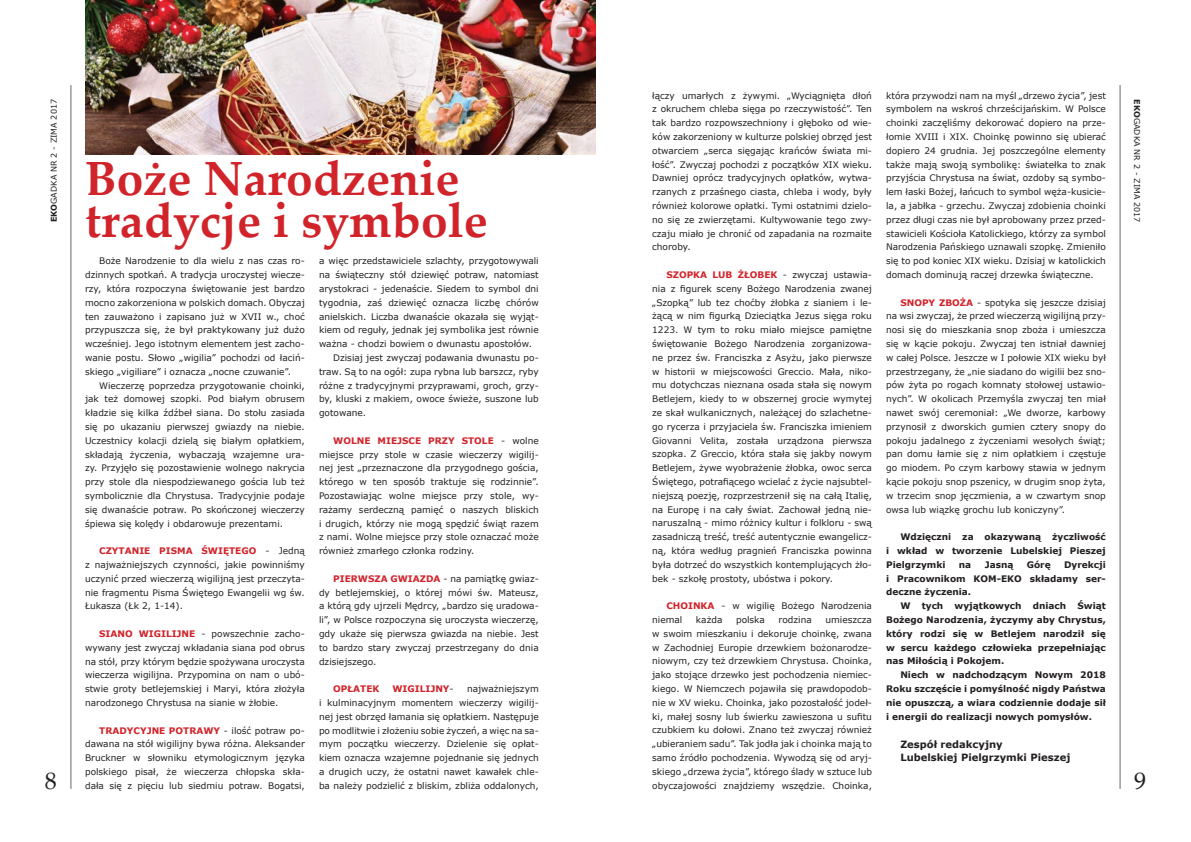
<style>
.page{position:relative;width:1191px;height:842px;background:#fff}
.page>*{position:absolute;margin:0;border:0;box-sizing:border-box;transform-origin:0 0}
.t1{font:700 48px/41.4px "Palatino Linotype";color:#d1232a}
.t2{font:24px "Palatino Linotype";color:#231f20}
.t3{font:700 10px/13.8px "Verdana";color:#231f20}
.t4{font:9px/13.8px "Verdana";color:#231f20;text-align:justify}
.t5{font:700 9px/13.8px "Verdana";color:#231f20;text-align:justify}
.t6{font:700 9px "Verdana";color:#d1232a}
.t7{font:8px "Verdana";color:#231f20}
.s1{font-weight:700;color:#d1232a}
.s2{font-weight:700}
.s3{font-weight:400;color:#231f20}
</style>
<div class="page">
<hr style="left:70px;top:85px;width:2px;height:704px;background:#939598">
<hr style="left:1119px;top:85px;width:1px;height:704px;background:#939598">
<img style="left:85px;top:0;width:510px;height:154px">
<p class="t4" style="left:886px;top:88px;width:221px">która przywodzi nam na myśl „drzewo życia”, jest symbolem na wskroś chrześcijańskim. W Polsce choinki zaczęliśmy dekorować dopiero na prze&shy;łomie XVIII i XIX. Choinkę powinno się ubierać dopiero 24 grudnia. Jej poszczególne elementy także mają swoją symbolikę: światełka to znak przyjścia Chrystusa na świat, ozdoby są symbo&shy;lem łaski Bożej, łańcuch to symbol węża-kusicie&shy;la, a jabłka - grzechu. Zwyczaj zdobienia choinki przez długi czas nie był aprobowany przez przed&shy;stawicieli Kościoła Katolickiego, którzy za symbol Narodzenia Pańskiego uznawali szopkę. Zmieniło się to pod koniec XIX wieku. Dzisiaj w katolickich domach dominują raczej drzewka świąteczne.</p>
<p class="t4" style="left:886px;top:295px;width:221px;text-indent:14px"><span class="s1">SNOPY ZBOŻA</span> - spotyka się jeszcze dzisiaj na wsi zwyczaj, że przed wieczerzą wigilijną przy&shy;nosi się do mieszkania snop zboża i umieszcza się w kącie pokoju. Zwyczaj ten istniał dawniej w całej Polsce. Jeszcze w I połowie XIX wieku był przestrzegany, że „nie siadano do wigilii bez sno&shy;pów żyta po rogach komnaty stołowej ustawio&shy;nych”. W okolicach Przemyśla zwyczaj ten miał nawet swój ceremoniał: „We dworze, karbowy przynosił z dworskich gumien cztery snopy do pokoju jadalnego z życzeniami wesołych świąt; pan domu łamie się z nim opłatkiem i częstuje go miodem. Po czym karbowy stawia w jednym kącie pokoju snop pszenicy, w drugim snop żyta, w trzecim snop jęczmienia, a w czwartym snop owsa lub wiązkę grochu lub koniczyny”.</p>
<p class="t5" style="left:886px;top:530px;width:221px;text-indent:14px">Wdzięczni za okazywaną życzliwość i wkład w tworzenie Lubelskiej Pieszej Pielgrzymki</p>
<p class="t4" style="left:652px;top:88px;width:221px">łączy umarłych z żywymi. „Wyciągnięta dłoń z okruchem chleba sięga po rzeczywistość”. Ten tak bardzo rozpowszechniony i głęboko od wie&shy;ków zakorzeniony w kulturze polskiej obrzęd jest otwarciem „serca sięgając krańców świata mi&shy;łość”. Zwyczaj pochodzi z początków XIX wieku.<br>Dawniej oprócz tradycyjnych opłatków, wytwa&shy;rzanych z przaśnego ciasta, chleba i wody, były również kolorowe opłatki. Tymi ostatnimi dzielo&shy;no się ze zwierzętami. Kultywowanie tego zwy&shy;czaju miało je chronić od zapadania na rozmaite choroby.</p>
<p class="t4" style="left:652px;top:268px;width:221px;text-indent:14px"><span class="s1">SZOPKA LUB ŻŁOBEK</span> - zwyczaj ustawia&shy;nia z figurek sceny Bożego Narodzenia zwanej „Szopką” lub tez choćby żłobka z sianiem i le&shy;żącą w nim figurką Dzieciątka Jezus sięga roku 1223. W tym to roku miało miejsce pamiętne świętowanie Bożego Narodzenia zorganizowa&shy;ne przez św. Franciszka z Asyżu, jako pierwsze w historii w miejscowości Greccio. Mała, niko&shy;mu dotychczas nieznana osada stała się nowym Betlejem, kiedy to w obszernej grocie wymytej ze skał wulkanicznych, należącej do szlachetne&shy;go rycerza i przyjaciela św. Franciszka imieniem Giovanni Velita, została urządzona pierwsza szopka. Z Greccio, która stała się jakby nowym Betlejem, żywe wyobrażenie żłobka, owoc serca Świętego, potrafiącego wcielać z życie najsubtel&shy;niejszą poezję, rozprzestrzenił się na całą Italię, na Europę i na cały świat. Zachował jedną nie&shy;naruszalną - mimo różnicy kultur i folkloru - swą zasadniczą treść, treść autentycznie ewangelicz&shy;ną, która według pragnień Franciszka powinna była dotrzeć do wszystkich kontemplujących żło&shy;bek - szkołę prostoty, ubóstwa i pokory.</p>
<p class="t4" style="left:652px;top:599px;width:221px;text-indent:14px"><span class="s1">CHOINKA</span> - w wigilię Bożego Narodzenia niemal</p>
<p class="t7" style="left:48px;top:222px;width:125px;rotate:-90deg"><span class="s2">EKO</span>GADKA NR 2 - ZIMA 2017</p>
<p class="t7" style="left:1142px;top:99px;width:125px;rotate:90deg"><span class="s2">EKO</span>GADKA NR 2 - ZIMA 2017</p>
<h1 class="t1" style="left:85px;top:157px;width:404px">Boże Narodzenie tradycje i symbole</h1>
<p class="t4" style="left:319px;top:254px;width:221px">a więc przedstawiciele szlachty, przygotowywali</p>
<p class="t4" style="left:319px;top:268px;width:221px">na świąteczny stół dziewięć potraw, natomiast</p>
<p class="t4" style="left:319px;top:282px;width:221px">arystokraci - jedenaście. Siedem to symbol dni</p>
<p class="t4" style="left:319px;top:295px;width:221px">tygodnia, zaś dziewięć oznacza liczbę chórów</p>
<p class="t4" style="left:319px;top:309px;width:221px">anielskich. Liczba dwanaście okazała się wyjąt-</p>
<p class="t4" style="left:319px;top:323px;width:221px">kiem od reguły, jednak jej symbolika jest równie</p>
<p class="t4" style="left:319px;top:337px;width:214px">ważna - chodzi bowiem o dwunastu apostołów.</p>
<p class="t4" style="left:333px;top:351px;width:207px">Dzisiaj jest zwyczaj podawania dwunastu po-</p>
<p class="t4" style="left:319px;top:364px;width:221px">traw. Są to na ogół: zupa rybna lub barszcz, ryby</p>
<p class="t4" style="left:319px;top:378px;width:221px">różne z tradycyjnymi przyprawami, groch, grzy-</p>
<p class="t4" style="left:319px;top:392px;width:221px">by, kluski z makiem, owoce świeże, suszone lub</p>
<p class="t4" style="left:319px;top:406px;width:49px">gotowane.</p>
<p class="t4" style="left:319px;top:433px;width:221px;text-indent:14px"><span class="s1">WOLNE MIEJSCE PRZY STOLE</span> - wolne miejsce przy stole w czasie wieczerzy wigilij&shy;nej jest „przeznaczone dla przygodnego gościa, którego w ten sposób traktuje się rodzinnie”.<br>Pozostawiając wolne miejsce przy stole, wy&shy;rażamy serdeczną pamięć o naszych bliskich i drugich, którzy nie mogą spędzić świąt razem z nami. Wolne miejsce przy stole oznaczać może również zmarłego członka rodziny.</p>
<p class="t4" style="left:319px;top:571px;width:221px;text-indent:14px"><span class="s1">PIERWSZA GWIAZDA</span> - na pamiątkę gwiaz&shy;dy betlejemskiej, o której mówi św. Mateusz, a którą gdy ujrzeli Mędrcy, „bardzo się uradowa&shy;li”, w Polsce rozpoczyna się uroczysta wieczerzę, gdy ukaże się pierwsza gwiazda na niebie. Jest to bardzo stary zwyczaj przestrzegany do dnia dzisiejszego.</p>
<p class="t6" style="left:333px;top:682px;width:48px">OPŁATEK</p>
<p class="t6" style="left:392px;top:682px;width:63px">WIGILIJNY<span class="s3">-</span></p>
<p class="t4" style="left:85px;top:254px;width:221px;text-indent:14px">Boże Narodzenie to dla wielu z nas czas ro&shy;dzinnych spotkań. A tradycja uroczystej wiecze&shy;rzy, która rozpoczyna świętowanie jest bardzo mocno zakorzeniona w polskich domach. Obyczaj ten zauważono i zapisano już w XVII w., choć przypuszcza się, że był praktykowany już dużo wcześniej. Jego istotnym elementem jest zacho&shy;wanie postu. Słowo „wigilia” pochodzi od łaciń&shy;skiego „vigiliare” i oznacza „nocne czuwanie”.</p>
<p class="t4" style="left:85px;top:378px;width:221px;text-indent:14px">Wieczerzę poprzedza przygotowanie choinki, jak też domowej szopki. Pod białym obrusem kładzie się kilka źdźbeł siana. Do stołu zasiada się po ukazaniu pierwszej gwiazdy na niebie.<br>Uczestnicy kolacji dzielą się białym opłatkiem, składają życzenia, wybaczają wzajemne ura&shy;zy. Przyjęło się pozostawienie wolnego nakrycia przy stole dla niespodziewanego gościa lub też symbolicznie dla Chrystusa. Tradycyjnie podaje się dwanaście potraw. Po skończonej wieczerzy śpiewa się kolędy i obdarowuje prezentami.</p>
<p class="t4" style="left:85px;top:544px;width:221px;text-indent:14px"><span class="s1">CZYTANIE PISMA ŚWIĘTEGO</span> - Jedną z najważniejszych czynności, jakie powinniśmy uczynić przed wieczerzą wigilijną jest przeczyta&shy;nie fragmentu Pisma Świętego Ewangelii wg św.<br>Łukasza (Łk 2, 1-14).</p>
<p class="t4" style="left:85px;top:627px;width:221px;text-indent:14px"><span class="s1">SIANO WIGILIJNE</span> - powszechnie zacho&shy;wywany jest zwyczaj wkładania siana pod obrus na stół, przy którym będzie spożywana uroczysta wieczerza wigilijna. Przypomina on nam o ubó&shy;stwie groty betlejemskiej i Maryi, która złożyła narodzonego Chrystusa na sianie w żłobie.</p>
<p class="t4" style="left:85px;top:723px;width:221px;text-indent:14px"><span class="s1">TRADYCYJNE POTRAWY</span> - ilość potraw po&shy;dawana na stół wigilijny bywa różna. Aleksander Bruckner w słowniku etymologicznym języka polskiego pisał, że wieczerza chłopska skła&shy;dała się z pięciu lub siedmiu potraw. Bogatsi,</p>
<p class="t5" style="left:959px;top:557px;width:14px">na</p>
<p class="t5" style="left:984px;top:557px;width:30px">Jasną</p>
<p class="t5" style="left:1026px;top:557px;width:25px">Górę</p>
<p class="t5" style="left:886px;top:557px;width:221px;text-indent:178px">Dyrekcji i Pracownikom KOM-EKO składamy ser&shy;deczne życzenia.</p>
<p class="t5" style="left:886px;top:599px;width:221px;text-indent:14px">W tych wyjątkowych dniach Świąt Bożego Narodzenia, życzymy aby Chrystus, który rodzi się w Betlejem narodził się w sercu każdego człowieka przepełniając nas Miłością i Pokojem.</p>
<p class="t5" style="left:886px;top:668px;width:221px;text-indent:14px">Niech w nadchodzącym Nowym 2018<br>Roku szczęście i pomyślność nigdy Państwa nie opuszczą, a wiara codziennie dodaje sił i energii do realizacji nowych pomysłów.</p>
<p class="t3" style="left:900px;top:737px;width:172px">Zespół redakcyjny<br>Lubelskiej Pielgrzymki Pieszej</p>
<p class="t4" style="left:696px;top:613px;width:28px">każda</p>
<p class="t4" style="left:736px;top:613px;width:30px">polska</p>
<p class="t4" style="left:778px;top:613px;width:35px">rodzina</p>
<p class="t4" style="left:652px;top:613px;width:221px;text-indent:173px">umieszcza w swoim mieszkaniu i dekoruje choinkę, zwana w Zachodniej Europie drzewkiem bożonarodze&shy;niowym, czy też drzewkiem Chrystusa. Choinka, jako stojące drzewko jest pochodzenia niemiec&shy;kiego. W Niemczech pojawiła się prawdopodob&shy;nie w XV wieku. Choinka, jako pozostałość jodeł&shy;ki, małej sosny lub świerku zawieszona u sufitu czubkiem ku dołowi. Znano też zwyczaj również „ubieraniem sadu”. Tak jodła jak i choinka mają to samo źródło pochodzenia. Wywodzą się od aryj&shy;skiego „drzewa życia”, którego ślady w sztuce lub obyczajowości znajdziemy wszędzie. Choinka,</p>
<p class="t4" style="left:319px;top:682px;width:221px;text-indent:148px">najważniejszym i kulminacyjnym momentem wieczerzy wigilij&shy;nej jest obrzęd łamania się opłatkiem. Następuje po modlitwie i złożeniu sobie życzeń, a więc na sa&shy;mym początku wieczerzy. Dzielenie się opłat&shy;kiem oznacza wzajemne pojednanie się jednych a drugich uczy, że ostatni nawet kawałek chle&shy;ba należy podzielić z bliskim, zbliża oddalonych,</p>
<h2 class="t2" style="left:45px;top:764px;width:13px">8</h2>
<h2 class="t2" style="left:1134px;top:764px;width:13px">9</h2>
</div>
